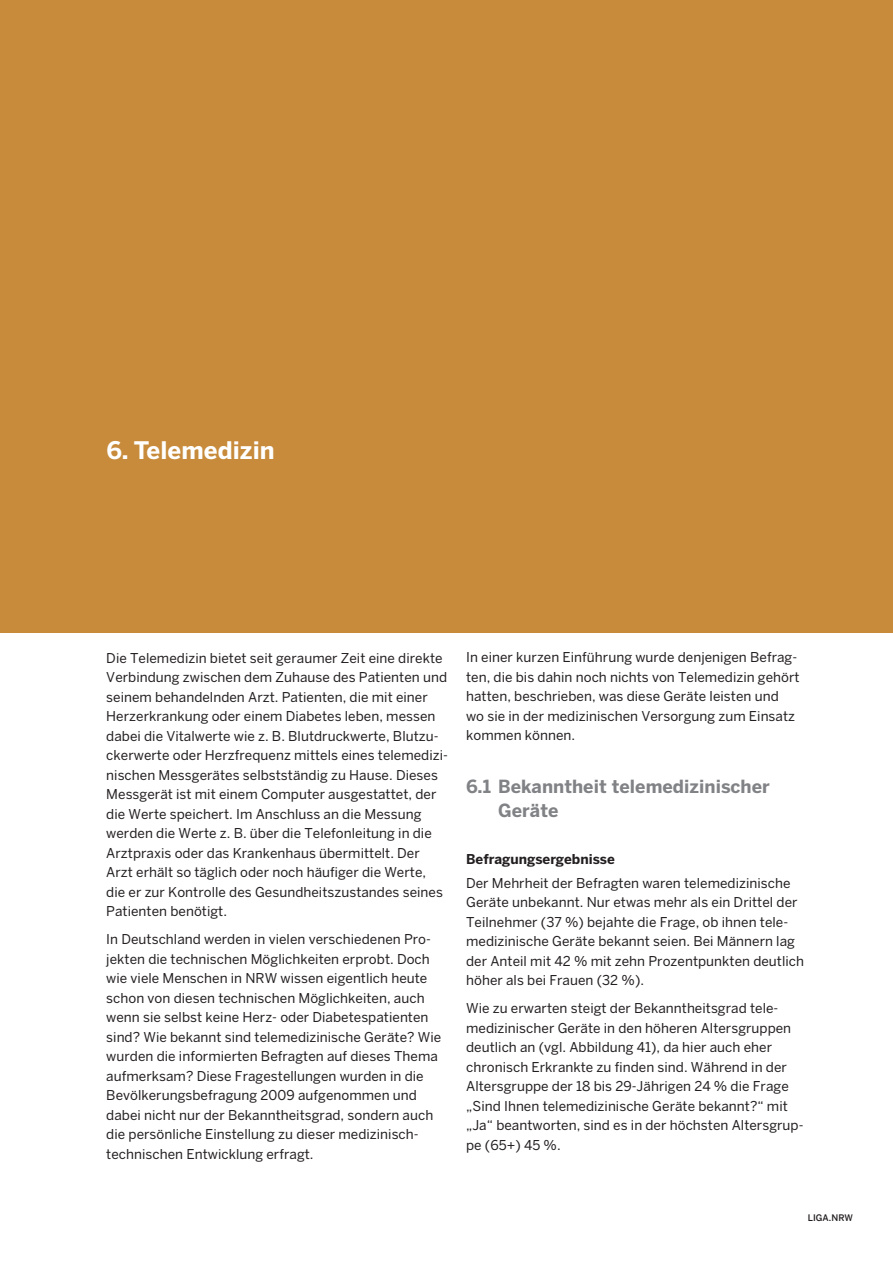
<style>
.page{position:relative;width:893px;height:1263px;background:#fff}
.page>*{position:absolute;margin:0;border:0;box-sizing:border-box;transform-origin:0 0}
.t1{font:700 24px "Benton Sans";letter-spacing:.005em;color:#fff}
.t2{font:700 18px/24px "Benton Sans";letter-spacing:.005em;color:#808285}
.t3{font:13.5px/19.5px "Benton Sans";letter-spacing:.005em;color:#231f20}
.t4{font:700 13.5px "Benton Sans";letter-spacing:.005em;color:#231f20}
.t5{font:500 9px "Benton Sans";letter-spacing:.005em;color:#231f20}
</style>
<div class="page">
<div style="left:1px;top:0;width:892px;height:633px;background:#c78b3b"></div>
<h1 class="t1" style="left:107px;top:436px;width:170px">6. Telemedizin</h1>
<p class="t3" style="left:106px;top:648px;width:343px">Die Telemedizin bietet seit geraumer Zeit eine direkte Verbindung zwischen dem Zuhause des Patienten und seinem behandelnden Arzt. Patienten, die mit einer Herzerkrankung oder einem Diabetes leben, messen dabei die Vitalwerte wie z. B. Blutdruckwerte, Blutzu&shy;ckerwerte oder Herzfrequenz mittels eines telemedizi&shy;nischen Messgerätes selbstständig zu Hause. Dieses Messgerät ist mit einem Computer ausgestattet, der die Werte speichert. Im Anschluss an die Messung werden die Werte z. B. über die Telefonleitung in die Arztpraxis oder das Krankenhaus übermittelt. Der Arzt erhält so täglich oder noch häufiger die Werte, die er zur Kontrolle des Gesundheitszustandes seines Patienten benötigt.</p>
<p class="t3" style="left:106px;top:929px;width:336px">In Deutschland werden in vielen verschiedenen Pro&shy;jekten die technischen Möglichkeiten erprobt. Doch wie viele Menschen in NRW wissen eigentlich heute schon von diesen technischen Möglichkeiten, auch wenn sie selbst keine Herz- oder Diabetespatienten sind? Wie bekannt sind telemedizinische Geräte? Wie wurden die informierten Befragten auf dieses Thema aufmerksam? Diese Fragestellungen wurden in die Bevölkerungsbefragung 2009 aufgenommen und dabei nicht nur der Bekanntheitsgrad, sondern auch die persönliche Einstellung zu dieser medizinisch&shy;technischen Entwicklung erfragt.</p>
<p class="t3" style="left:466px;top:648px;width:335px">In einer kurzen Einführung wurde denjenigen Befrag&shy;ten, die bis dahin noch nichts von Telemedizin gehört hatten, beschrieben, was diese Geräte leisten und wo sie in der medizinischen Versorgung zum Einsatz kommen können.</p>
<h2 class="t2" style="left:498px;top:774px;width:273px;text-indent:-32px">6.1 Bekanntheit telemedizinischer<br>Geräte</h2>
<p class="t4" style="left:466px;top:851px;width:150px">Befragungsergebnisse</p>
<p class="t3" style="left:466px;top:873px;width:339px">Der Mehrheit der Befragten waren telemedizinische Geräte unbekannt. Nur etwas mehr als ein Drittel der Teilnehmer (37 %) bejahte die Frage, ob ihnen tele&shy;medizinische Geräte bekannt seien. Bei Männern lag der Anteil mit 42 % mit zehn Prozentpunkten deutlich höher als bei Frauen (32 %).</p>
<p class="t3" style="left:466px;top:998px;width:339px">Wie zu erwarten steigt der Bekanntheitsgrad tele&shy;medizinischer Geräte in den höheren Altersgruppen deutlich an (vgl. Abbildung 41), da hier auch eher chronisch Erkrankte zu finden sind. Während in der Altersgruppe der 18 bis 29-Jährigen 24 % die Frage „Sind Ihnen telemedizinische Geräte bekannt?“ mit „Ja“ beantworten, sind es in der höchsten Altersgrup&shy;pe (65+) 45 %.</p>
<p class="t5" style="left:808px;top:1212px;width:46px">LIGA.NRW</p>
</div>
